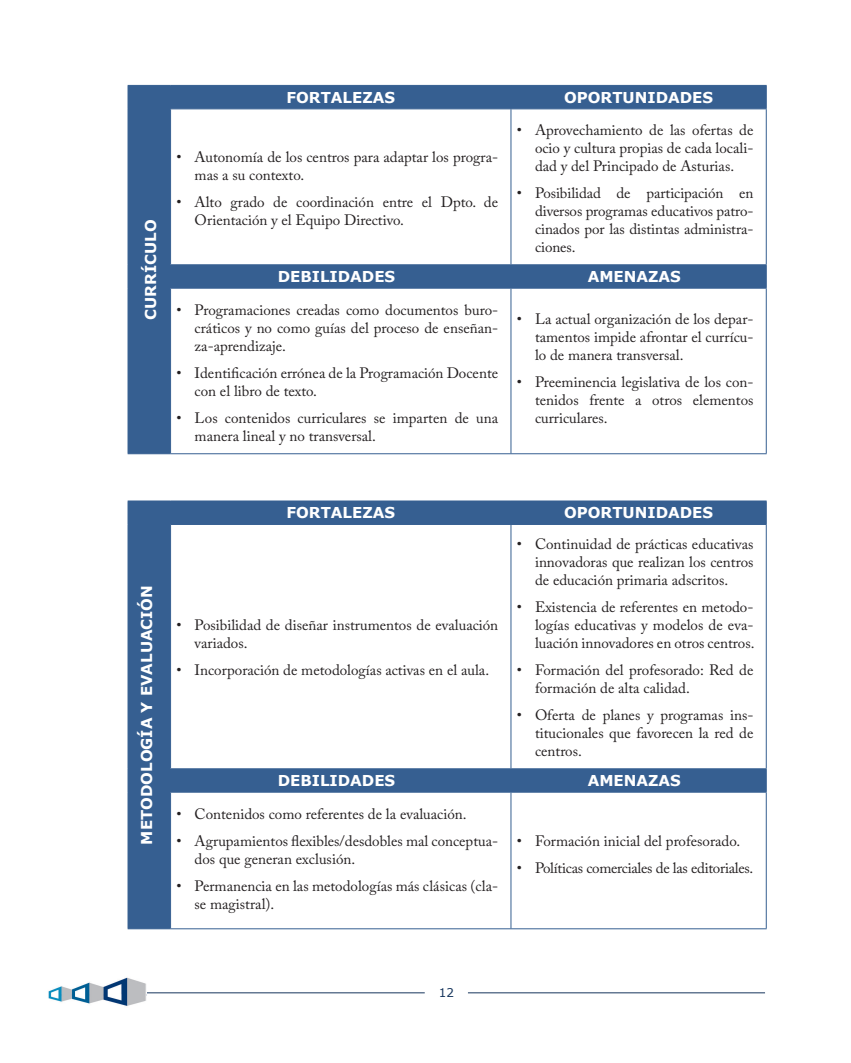
<style>
.page{position:relative;width:851px;height:1063px;background:#fff}
.page>*{position:absolute;margin:0;border:0;box-sizing:border-box;transform-origin:0 0}
.t1{font:15px/18px "Adobe Caslon Pro";color:#231f20}
.t2{font:700 15px "Verdana";color:#fff}
.t3{font:15px "Adobe Caslon Pro";letter-spacing:-.02em;color:#231f20}
.t4{font:12px "Verdana";color:#17365d}
</style>
<div class="page">
<hr style="left:128px;top:992px;width:637px;height:1px;background:#17365d">
<img style="left:48px;top:977px;width:96px;height:29px">
<div style="left:425px;top:987px;width:42px;height:13px;background:#fff"></div>
<div style="left:129px;top:86px;width:636px;height:367px;background:#365f91"></div>
<svg style="left:171px;top:110px;width:594px;height:343px"></svg>
<hr style="left:128px;top:85px;width:42px;height:1px;background:#365f91">
<hr style="left:170px;top:85px;width:341px;height:1px;background:#365f91">
<hr style="left:511px;top:85px;width:255px;height:1px;background:#365f91">
<hr style="left:170px;top:109px;width:341px;height:1px;background:#365f91">
<hr style="left:511px;top:109px;width:255px;height:1px;background:#365f91">
<hr style="left:170px;top:264px;width:341px;height:1px;background:#365f91">
<hr style="left:511px;top:264px;width:255px;height:1px;background:#365f91">
<hr style="left:170px;top:288px;width:341px;height:1px;background:#365f91">
<hr style="left:511px;top:288px;width:255px;height:1px;background:#365f91">
<hr style="left:128px;top:453px;width:42px;height:1px;background:#365f91">
<hr style="left:170px;top:453px;width:341px;height:1px;background:#365f91">
<hr style="left:511px;top:453px;width:255px;height:1px;background:#365f91">
<svg style="left:128px;top:86px;width:1px;height:23px"></svg>
<hr style="left:128px;top:109px;width:1px;height:156px;background:#365f91">
<svg style="left:128px;top:265px;width:1px;height:23px"></svg>
<hr style="left:128px;top:288px;width:1px;height:165px;background:#365f91">
<svg style="left:170px;top:86px;width:1px;height:23px"></svg>
<svg style="left:510px;top:86px;width:1px;height:23px"></svg>
<svg style="left:765px;top:86px;width:1px;height:23px"></svg>
<hr style="left:170px;top:109px;width:1px;height:155px;background:#365f91">
<hr style="left:510px;top:109px;width:1px;height:155px;background:#365f91">
<hr style="left:765px;top:109px;width:1px;height:155px;background:#365f91">
<svg style="left:170px;top:265px;width:1px;height:23px"></svg>
<svg style="left:510px;top:265px;width:1px;height:23px"></svg>
<svg style="left:765px;top:265px;width:1px;height:23px"></svg>
<hr style="left:170px;top:289px;width:1px;height:164px;background:#365f91">
<hr style="left:510px;top:289px;width:1px;height:164px;background:#365f91">
<hr style="left:765px;top:289px;width:1px;height:164px;background:#365f91">
<div style="left:129px;top:502px;width:636px;height:426px;background:#365f91"></div>
<svg style="left:171px;top:525px;width:594px;height:403px"></svg>
<hr style="left:128px;top:501px;width:42px;height:1px;background:#365f91">
<hr style="left:170px;top:501px;width:341px;height:1px;background:#365f91">
<hr style="left:511px;top:501px;width:255px;height:1px;background:#365f91">
<hr style="left:170px;top:524px;width:341px;height:1px;background:#365f91">
<hr style="left:511px;top:524px;width:255px;height:1px;background:#365f91">
<hr style="left:170px;top:768px;width:341px;height:1px;background:#365f91">
<hr style="left:511px;top:768px;width:255px;height:1px;background:#365f91">
<hr style="left:170px;top:792px;width:341px;height:1px;background:#365f91">
<hr style="left:511px;top:792px;width:255px;height:1px;background:#365f91">
<hr style="left:128px;top:928px;width:42px;height:1px;background:#365f91">
<hr style="left:170px;top:928px;width:341px;height:1px;background:#365f91">
<hr style="left:511px;top:928px;width:255px;height:1px;background:#365f91">
<svg style="left:128px;top:502px;width:1px;height:22px"></svg>
<hr style="left:128px;top:524px;width:1px;height:245px;background:#365f91">
<svg style="left:128px;top:769px;width:1px;height:23px"></svg>
<hr style="left:128px;top:792px;width:1px;height:136px;background:#365f91">
<svg style="left:170px;top:502px;width:1px;height:22px"></svg>
<svg style="left:510px;top:502px;width:1px;height:22px"></svg>
<svg style="left:765px;top:502px;width:1px;height:22px"></svg>
<hr style="left:170px;top:525px;width:1px;height:243px;background:#365f91">
<hr style="left:510px;top:525px;width:1px;height:243px;background:#365f91">
<hr style="left:765px;top:525px;width:1px;height:243px;background:#365f91">
<svg style="left:170px;top:769px;width:1px;height:23px"></svg>
<svg style="left:510px;top:769px;width:1px;height:23px"></svg>
<svg style="left:765px;top:769px;width:1px;height:23px"></svg>
<hr style="left:170px;top:793px;width:1px;height:135px;background:#365f91">
<hr style="left:510px;top:793px;width:1px;height:135px;background:#365f91">
<hr style="left:765px;top:793px;width:1px;height:135px;background:#365f91">
<p class="t2" style="left:141px;top:320px;width:102px;rotate:-90deg">CURRÍCULO</p>
<p class="t2" style="left:286px;top:88px;width:110px">FORTALEZAS</p>
<p class="t2" style="left:564px;top:88px;width:150px">OPORTUNIDADES</p>
<p class="t1" style="left:194px;top:148px;width:305px;text-indent:-18px">• Autonomía de los centros para adaptar los progra&shy;mas a su contexto.</p>
<p class="t1" style="left:194px;top:193px;width:305px;text-indent:-18px">• Alto grado de coordinación entre el Dpto. de<br>Orientación y el Equipo Directivo.</p>
<p class="t1" style="left:535px;top:121px;width:220px;text-align:justify;text-indent:-18px">• Aprovechamiento de las ofertas de ocio y cultura propias de cada locali&shy;dad y del Principado de Asturias.</p>
<p class="t1" style="left:535px;top:184px;width:220px;text-align:justify;text-indent:-18px">• Posibilidad de participación en diversos programas educativos patro&shy;cinados por las distintas administra&shy;ciones.</p>
<p class="t2" style="left:277px;top:267px;width:119px">DEBILIDADES</p>
<p class="t2" style="left:587px;top:267px;width:95px">AMENAZAS</p>
<p class="t1" style="left:194px;top:301px;width:305px;text-align:justify;text-indent:-18px">• Programaciones creadas como documentos buro&shy;cráticos y no como guías del proceso de enseñan&shy;za-aprendizaje.</p>
<p class="t1" style="left:194px;top:364px;width:305px;text-indent:-18px">• Identificación errónea de la Programación Docente con el libro de texto.</p>
<p class="t1" style="left:194px;top:409px;width:305px;text-indent:-18px">• Los contenidos curriculares se imparten de una manera lineal y no transversal.</p>
<p class="t1" style="left:535px;top:310px;width:220px;text-align:justify;text-indent:-18px">• La actual organización de los depar&shy;tamentos impide afrontar el currícu&shy;lo de manera transversal.</p>
<p class="t1" style="left:535px;top:373px;width:220px;text-align:justify;text-indent:-18px">• Preeminencia legislativa de los con&shy;tenidos frente a otros elementos curriculares.</p>
<p class="t2" style="left:137px;top:845px;width:261px;rotate:-90deg">METODOLOGÍA Y EVALUACIÓN</p>
<p class="t2" style="left:286px;top:503px;width:110px">FORTALEZAS</p>
<p class="t2" style="left:564px;top:503px;width:150px">OPORTUNIDADES</p>
<p class="t1" style="left:194px;top:616px;width:305px;text-indent:-18px">• Posibilidad de diseñar instrumentos de evaluación variados.</p>
<p class="t1" style="left:176px;top:661px;width:314px">• Incorporación de metodologías activas en el aula.</p>
<p class="t1" style="left:535px;top:535px;width:220px;text-align:justify;text-indent:-18px">• Continuidad de prácticas educativas innovadoras que realizan los centros de educación primaria adscritos.</p>
<p class="t1" style="left:535px;top:598px;width:221px;text-align:justify;text-indent:-18px">• Existencia de referentes en metodo&shy;logías educativas y modelos de eva&shy;luación innovadores en otros centros.</p>
<p class="t1" style="left:535px;top:661px;width:220px;text-indent:-18px">• Formación del profesorado: Red de formación de alta calidad.</p>
<p class="t1" style="left:535px;top:706px;width:220px;text-align:justify;text-indent:-18px">• Oferta de planes y programas ins&shy;titucionales que favorecen la red de centros.</p>
<p class="t2" style="left:277px;top:771px;width:119px">DEBILIDADES</p>
<p class="t2" style="left:587px;top:771px;width:95px">AMENAZAS</p>
<p class="t1" style="left:176px;top:805px;width:291px">• Contenidos como referentes de la evaluación.</p>
<p class="t1" style="left:194px;top:832px;width:305px;text-indent:-18px">• Agrupamientos flexibles/desdobles mal conceptua&shy;dos que generan exclusión.</p>
<p class="t1" style="left:194px;top:877px;width:305px;text-indent:-18px">• Permanencia en las metodologías más clásicas (cla&shy;se magistral).</p>
<p class="t1" style="left:517px;top:832px;width:225px">• Formación inicial del profesorado.</p>
<p class="t3" style="left:517px;top:859px;width:238px">• Políticas comerciales de las editoriales.</p>
<p class="t4" style="left:438px;top:985px;width:17px">12</p>
</div>
